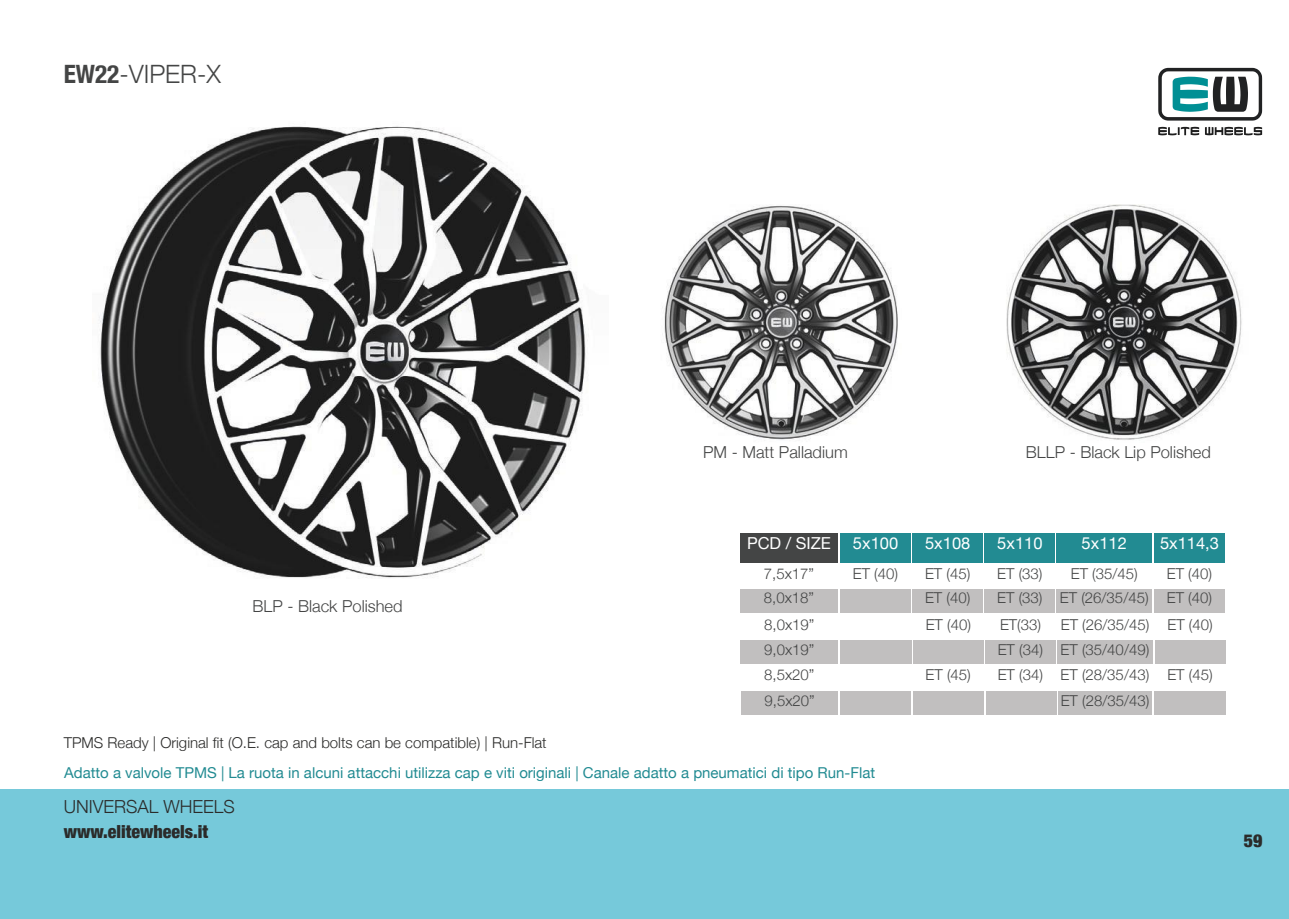
<style>
.page{position:relative;width:1289px;height:919px;background:#fff}
.page>*{position:absolute;margin:0;border:0;box-sizing:border-box;transform-origin:0 0}
.t1{font:300 25.2px "Helvetica Neue";color:#444545}
.t2{font:900 condensed 18px "Helvetica Neue";color:#2b2b2a}
.t3{font:300 18px "Helvetica Neue";color:#2b2b2a}
.t4{font:300 16.5px "Helvetica Neue";color:#444545}
.t5{font:16.5px "Helvetica Neue";color:#fff}
.t6{font:300 15px/24.6px "Helvetica Neue";color:#444545}
.t7{font:15px "Helvetica Neue";color:#228b92}
.t8{font:300 15px "Helvetica Neue";color:#2b2b2a}
.s1{font-weight:700;font-stretch:condensed}
</style>
<div class="page">
<img style="left:99px;top:126px;width:489px;height:452px">
<img style="left:662px;top:205px;width:236px;height:235px">
<svg style="left:1158px;top:127px;width:104px;height:8px"></svg>
<svg style="left:1158px;top:68px;width:104px;height:53px"></svg>
<div style="left:0;top:789px;width:1288px;height:129px;background:#76c9da"></div>
<div style="left:740px;top:533px;width:97px;height:30px;background:#444545"></div>
<div style="left:840px;top:533px;width:71px;height:30px;background:#228b92"></div>
<div style="left:912px;top:533px;width:71px;height:30px;background:#228b92"></div>
<div style="left:984px;top:533px;width:71px;height:30px;background:#228b92"></div>
<div style="left:1056px;top:533px;width:95px;height:30px;background:#228b92"></div>
<div style="left:740px;top:588px;width:97px;height:24px;background:#c1bfbf"></div>
<div style="left:840px;top:588px;width:71px;height:24px;background:#c1bfbf"></div>
<div style="left:912px;top:588px;width:71px;height:24px;background:#c1bfbf"></div>
<div style="left:984px;top:588px;width:71px;height:24px;background:#c1bfbf"></div>
<div style="left:1056px;top:588px;width:95px;height:24px;background:#c1bfbf"></div>
<div style="left:740px;top:640px;width:97px;height:23px;background:#c1bfbf"></div>
<div style="left:840px;top:640px;width:71px;height:23px;background:#c1bfbf"></div>
<div style="left:912px;top:640px;width:71px;height:23px;background:#c1bfbf"></div>
<div style="left:985px;top:640px;width:70px;height:23px;background:#c1bfbf"></div>
<div style="left:1057px;top:640px;width:95px;height:23px;background:#c1bfbf"></div>
<div style="left:741px;top:691px;width:96px;height:23px;background:#c1bfbf"></div>
<div style="left:840px;top:691px;width:71px;height:23px;background:#c1bfbf"></div>
<div style="left:912px;top:691px;width:71px;height:23px;background:#c1bfbf"></div>
<div style="left:985px;top:691px;width:71px;height:23px;background:#c1bfbf"></div>
<div style="left:1058px;top:691px;width:93px;height:23px;background:#c1bfbf"></div>
<div style="left:1154px;top:533px;width:70px;height:30px;background:#228b92"></div>
<div style="left:1154px;top:588px;width:70px;height:24px;background:#c1bfbf"></div>
<div style="left:1154px;top:640px;width:71px;height:23px;background:#c1bfbf"></div>
<div style="left:1154px;top:691px;width:71px;height:23px;background:#c1bfbf"></div>
<img style="left:1006px;top:204px;width:236px;height:236px">
<h1 class="t1" style="left:64px;top:54px;width:159px"><span class="s1">EW22</span>-VIPER-X</h1>
<p class="t4" style="left:703px;top:439px;width:146px">PM - Matt Palladium</p>
<p class="t4" style="left:1025px;top:439px;width:186px">BLLP - Black Lip Polished</p>
<p class="t4" style="left:252px;top:592px;width:152px">BLP - Black Polished</p>
<p class="t8" style="left:64px;top:730px;width:484px">TPMS Ready | Original fit (O.E. cap and bolts can be compatible) | Run-Flat</p>
<p class="t5" style="left:747px;top:531px;width:86px">PCD / SIZE</p>
<p class="t6" style="left:763px;top:560px;width:52px">7,5x17”</p>
<p class="t5" style="left:853px;top:531px;width:47px">5x100</p>
<p class="t6" style="left:852px;top:560px;width:47px">ET (40)</p>
<p class="t5" style="left:925px;top:531px;width:47px">5x108</p>
<p class="t6" style="left:925px;top:560px;width:47px">ET (45)</p>
<p class="t5" style="left:997px;top:531px;width:47px">5x110</p>
<p class="t6" style="left:997px;top:560px;width:47px">ET (33)</p>
<p class="t5" style="left:1081px;top:531px;width:47px">5x112</p>
<p class="t6" style="left:1070px;top:560px;width:68px">ET (35/45)</p>
<p class="t6" style="left:763px;top:584px;width:52px">8,0x18”</p>
<p class="t6" style="left:925px;top:584px;width:47px">ET (40)</p>
<p class="t6" style="left:997px;top:584px;width:153px">ET (33) ET (26/35/45)</p>
<p class="t6" style="left:764px;top:611px;width:52px">8,0x19”</p>
<p class="t6" style="left:925px;top:611px;width:47px">ET (40)</p>
<p class="t6" style="left:1000px;top:611px;width:43px">ET(33)</p>
<p class="t6" style="left:1060px;top:611px;width:90px">ET (26/35/45)</p>
<p class="t6" style="left:764px;top:636px;width:52px">9,0x19”</p>
<p class="t6" style="left:997px;top:636px;width:153px">ET (34) ET (35/40/49)</p>
<p class="t6" style="left:764px;top:661px;width:52px">8,5x20”</p>
<p class="t6" style="left:925px;top:661px;width:47px">ET (45)</p>
<p class="t6" style="left:997px;top:661px;width:153px">ET (34) ET (28/35/43)</p>
<p class="t6" style="left:764px;top:687px;width:52px">9,5x20”</p>
<p class="t6" style="left:1060px;top:687px;width:90px">ET (28/35/43)</p>
<p class="t7" style="left:64px;top:761px;width:812px">Adatto a valvole TPMS | La ruota in alcuni attacchi utilizza cap e viti originali | Canale adatto a pneumatici di tipo Run-Flat</p>
<p class="t3" style="left:64px;top:792px;width:173px">UNIVERSAL WHEELS</p>
<p class="t2" style="left:64px;top:816px;width:146px">www.elitewheels.it</p>
<p class="t5" style="left:1159px;top:531px;width:61px">5x114,3</p>
<p class="t6" style="left:1166px;top:560px;width:47px">ET (40)<br>ET (40)</p>
<p class="t6" style="left:1167px;top:611px;width:47px">ET (40)</p>
<p class="t6" style="left:1167px;top:661px;width:47px">ET (45)</p>
<p class="t2" style="left:1243px;top:825px;width:20px">59</p>
</div>
